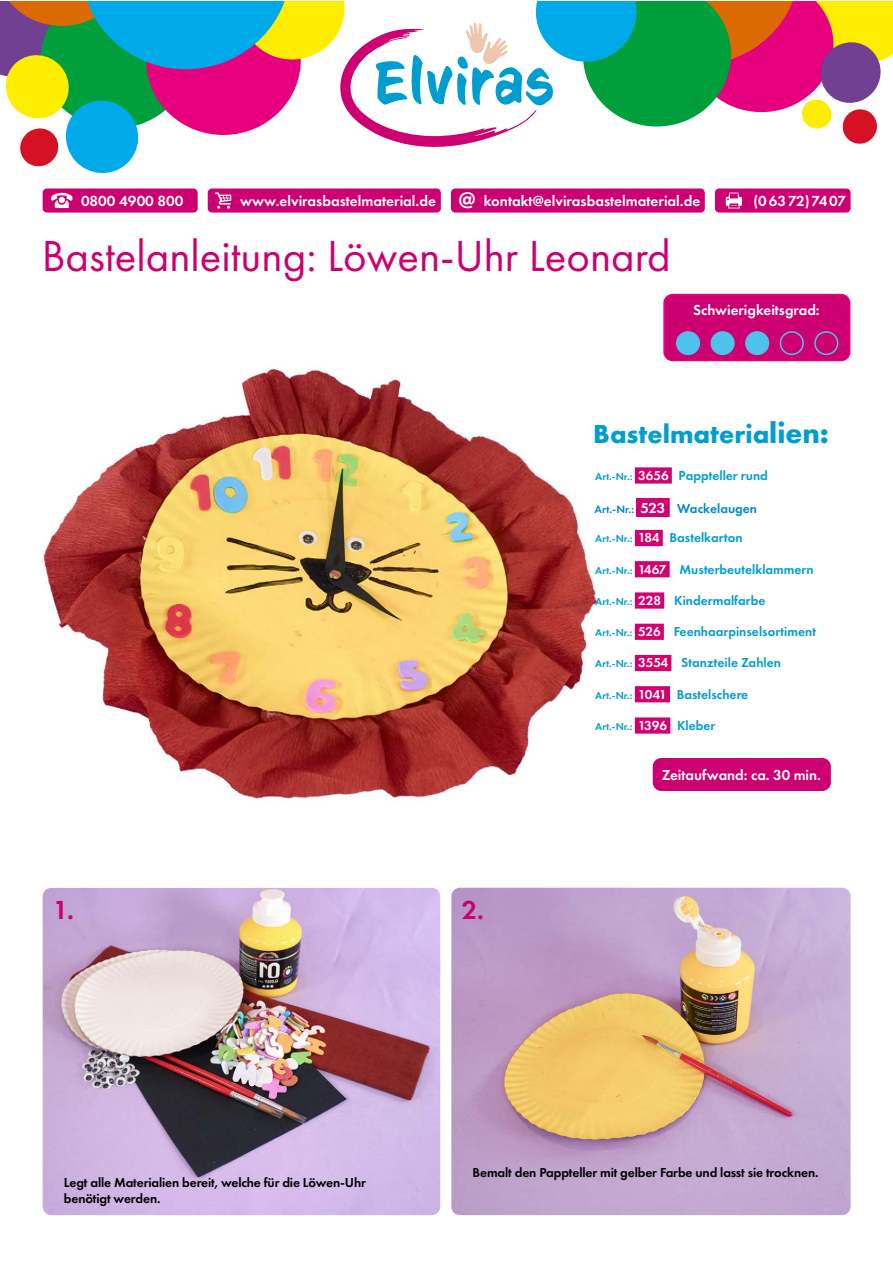
<style>
.page{position:relative;width:893px;height:1263px;background:#fff}
.page>*{position:absolute;margin:0;border:0;box-sizing:border-box;transform-origin:0 0}
.t1{font:45px "Futura PT";color:#cc0070}
.t2{font:700 27px "Futura PT";color:#009dd0}
.t3{font:600 27px "Futura PT";color:#cc0070}
.t4{font:600 15.15px "Futura PT";color:#fff}
.t5{font:600 15px "Futura PT";color:#fff}
.t6{font:600 13.5px "Futura PT";color:#009dd0}
.t7{font:600 13.5px/16.2px "Futura PT";letter-spacing:-.01em;color:#000}
.t8{font:600 13.5px "Futura PT";color:#008ac5}
.t9{font:600 11.25px "Futura PT";color:#008ac5}
.t10{font:600 10.5px "Futura PT";color:#009dd0}
.s1{font-size:23.55px}
.s2{font-size:30px}
.s3{font-size:10.5px}
.s4{color:#fff}
.s5{font-size:13.5px;color:#fff}
.s6{font-size:13.5px}
.s7{font-size:15px;color:#fff}
</style>
<div class="page">
<div style="left:451px;top:188px;width:254px;height:25px;background:#cc0070;border-radius:4px"></div>
<div style="left:208px;top:188px;width:233px;height:25px;background:#cc0070;border-radius:4px"></div>
<svg style="left:215px;top:192px;width:16px;height:17px"></svg>
<div style="left:715px;top:188px;width:136px;height:25px;background:#cc0070;border-radius:4px"></div>
<svg style="left:726px;top:193px;width:16px;height:15px"></svg>
<div style="left:43px;top:188px;width:155px;height:25px;background:#cc0070;border-radius:4px"></div>
<svg style="left:51px;top:193px;width:22px;height:15px"></svg>
<svg style="left:0;top:1px;width:893px;height:173px"></svg>
<img style="left:43px;top:369px;width:598px;height:431px">
<img style="left:43px;top:888px;width:397px;height:327px">
<img style="left:451px;top:888px;width:400px;height:327px">
<div style="left:635px;top:467px;width:37px;height:17px;background:#d4006d"></div>
<div style="left:635px;top:530px;width:28px;height:16px;background:#d4006d"></div>
<div style="left:635px;top:561px;width:35px;height:16px;background:#d4006d"></div>
<div style="left:635px;top:592px;width:29px;height:17px;background:#d4006d"></div>
<div style="left:635px;top:624px;width:29px;height:16px;background:#d4006d"></div>
<div style="left:635px;top:655px;width:36px;height:16px;background:#d4006d"></div>
<div style="left:635px;top:686px;width:35px;height:16px;background:#d4006d"></div>
<div style="left:635px;top:717px;width:35px;height:17px;background:#d4006d"></div>
<div style="left:653px;top:758px;width:178px;height:33px;background:#cc0070;border-radius:9px"></div>
<div style="left:664px;top:295px;width:186px;height:65px;background:#cc0070;border-radius:9px"></div>
<div style="left:663px;top:294px;width:187px;height:67px;border:2px solid #e6007d;border-radius:9px"></div>
<div style="left:677px;top:332px;width:22px;height:22px;background:#4ec2ec;border-radius:50%"></div>
<div style="left:676px;top:331px;width:24px;height:24px;border:2px solid #4ec2ec;border-radius:50%"></div>
<div style="left:711px;top:332px;width:23px;height:22px;background:#4ec2ec;border-radius:50%"></div>
<div style="left:711px;top:331px;width:24px;height:24px;border:2px solid #4ec2ec;border-radius:50%"></div>
<div style="left:746px;top:332px;width:22px;height:22px;background:#4ec2ec;border-radius:50%"></div>
<div style="left:745px;top:331px;width:24px;height:24px;border:2px solid #4ec2ec;border-radius:50%"></div>
<div style="left:780px;top:331px;width:24px;height:24px;border:2px solid #4ec2ec;border-radius:50%"></div>
<div style="left:814px;top:331px;width:24px;height:24px;border:2px solid #4ec2ec;border-radius:50%"></div>
<div style="left:592px;top:498px;width:195px;height:21px;background:#fff"></div>
<div style="left:637px;top:499px;width:32px;height:17px;background:#d10073"></div>
<div style="left:636px;top:498px;width:34px;height:19px;border:2px solid #d10073"></div>
<p class="t4" style="left:81px;top:191px;width:104px">0800 4900 800</p>
<p class="t4" style="left:240px;top:192px;width:462px">www.elvirasbastelmaterial.de <span class="s1">@</span> kontakt@elvirasbastelmaterial.de</p>
<p class="t4" style="left:753px;top:191px;width:94px">(06372)7407</p>
<h1 class="t1" style="left:42px;top:229px;width:630px">Bastelanleitung: Löwen-Uhr Leonard</h1>
<p class="t5" style="left:693px;top:301px;width:128px">Schwierigkeitsgrad:</p>
<h2 class="t3" style="left:53px;top:893px;width:22px">1.</h2>
<h2 class="t3" style="left:462px;top:893px;width:24px">2.</h2>
<h2 class="t2" style="left:593px;top:416px;width:237px">Bastelmateria<span class="s2">lien:</span></h2>
<p class="t6" style="left:595px;top:467px;width:174px"><span class="s3">Art.-Nr.:</span> <span class="s4">3656</span> Pappteller rund</p>
<p class="t6" style="left:595px;top:498px;width:182px"><span class="s3">Art.-Nr.:</span> <span class="s4">1211</span> Wackelaugenring</p>
<p class="t6" style="left:595px;top:529px;width:149px"><span class="s3">Art.-Nr.:</span> <span class="s4">184</span> Bastelkarton</p>
<p class="t6" style="left:595px;top:561px;width:220px"><span class="s3">Art.-Nr.:</span> <span class="s4">1467</span> Musterbeutelklammern</p>
<p class="t6" style="left:595px;top:592px;width:172px"><span class="s3">Art.-Nr.:</span> <span class="s4">228</span> Kindermalfarbe</p>
<p class="t6" style="left:595px;top:623px;width:222px"><span class="s3">Art.-Nr.:</span> <span class="s4">526</span> Feenhaarpinselsortiment</p>
<p class="t6" style="left:595px;top:654px;width:187px"><span class="s3">Art.-Nr.:</span> <span class="s4">3554</span> Stanzteile Zahlen</p>
<p class="t6" style="left:595px;top:686px;width:154px"><span class="s3">Art.-Nr.:</span> <span class="s4">1041</span> Bastelschere</p>
<p class="t10" style="left:595px;top:720px;width:122px">Art.-Nr.: <span class="s5">1396</span> <span class="s6">Kleber</span></p>
<p class="t5" style="left:662px;top:766px;width:161px">Zeitaufwand: ca. 30 min.</p>
<p class="t9" style="left:594px;top:503px;width:72px">Art.-Nr.: <span class="s7">523</span></p>
<p class="t8" style="left:677px;top:500px;width:81px">Wackelaugen</p>
<p class="t7" style="left:64px;top:1174px;width:304px">Legt alle Materialien bereit, welche für die Löwen-Uhr benötigt werden.</p>
<p class="t7" style="left:473px;top:1164px;width:347px">Bemalt den Pappteller mit gelber Farbe und lasst sie trocknen.</p>
</div>
